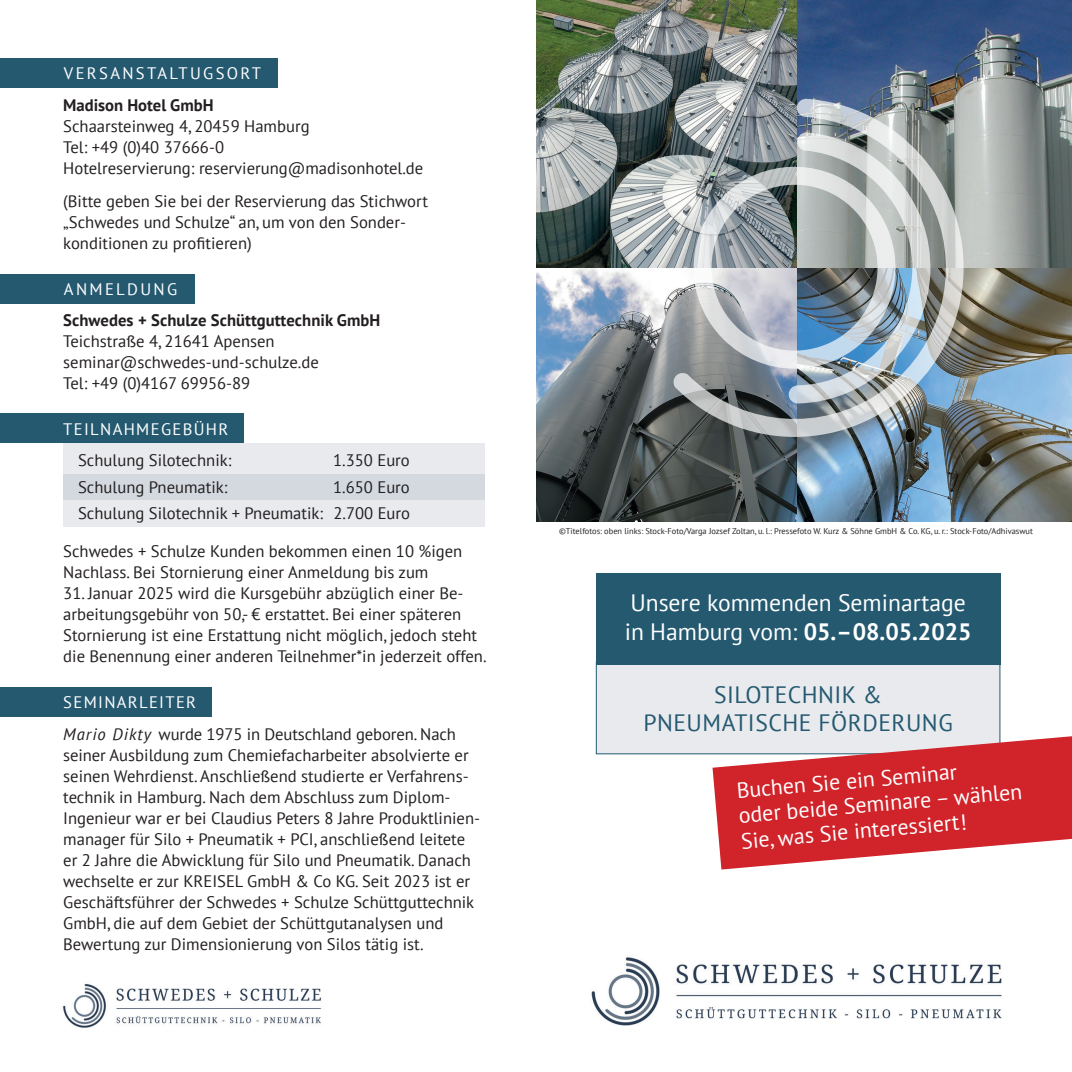
<style>
.page{position:relative;width:1072px;height:1072px;background:#fff}
.page>*{position:absolute;margin:0;border:0;box-sizing:border-box;transform-origin:0 0}
.t1{font:23.62px/29.4px "PT Sans";color:#fff}
.t2{font:23.62px/28.3px "PT Sans";letter-spacing:.02em;color:#245970;text-align:center}
.t3{font:21.88px/25.4px "PT Sans";color:#fff}
.t4{font:16.62px/21px "PT Sans";color:#231f20}
.t5{font:700 16.62px "PT Sans";letter-spacing:.005em;color:#231f20}
.t6{font:16.62px "PT Sans";letter-spacing:.14em;color:#fff}
.t7{font:16.62px "PT Sans";letter-spacing:.08em;color:#fff}
.t8{font:8.4px "PT Sans";color:#231f20}
.s1{color:#fff}
.s2{font-style:italic}
.s3{font-weight:700}
</style>
<div class="page">
<div style="left:63px;top:443px;width:422px;height:84px;background:#e8eaee"></div>
<div style="left:0;top:58px;width:278px;height:30px;background:#245970"></div>
<div style="left:0;top:274px;width:195px;height:30px;background:#245970"></div>
<div style="left:0;top:413px;width:244px;height:30px;background:#245970"></div>
<div style="left:0;top:687px;width:212px;height:30px;background:#245970"></div>
<div style="left:63px;top:474px;width:422px;height:25px;background:#d3d9df"></div>
<img style="left:63px;top:984px;width:259px;height:44px">
<img style="left:536px;top:0;width:261px;height:269px">
<svg style="left:797px;top:0;width:274px;height:269px;background:#65788d"></svg>
<svg style="left:536px;top:269px;width:261px;height:253px;background:#636d72"></svg>
<img style="left:797px;top:269px;width:274px;height:253px">
<img style="left:591px;top:957px;width:411px;height:69px">
<img style="left:672px;top:98px;width:293px;height:339px">
<img style="left:788px;top:132px;width:144px;height:271px">
<svg style="left:684px;top:156px;width:218px;height:213px;background:#a2abb1"></svg>
<div style="left:596px;top:661px;width:404px;height:93px;background:#e8eaee;border:1px solid #245970"></div>
<div style="left:596px;top:573px;width:404px;height:92px;background:#245970"></div>
<svg style="left:712px;top:736px;width:359px;height:133px;fill:#d1232a"></svg>
<p class="t6" style="left:64px;top:63px;width:199px">VERSANSTALTUGSORT</p>
<p class="t5" style="left:63px;top:94px;width:152px">Madison Hotel GmbH</p>
<p class="t4" style="left:63px;top:115px;width:361px">Schaarsteinweg 4, 20459 Hamburg<br>Tel: +49 (0)40 37666-0<br>Hotelreservierung: reservierung@madisonhotel.de</p>
<p class="t4" style="left:63px;top:190px;width:366px">(Bitte geben Sie bei der Reservierung das Stichwort „Schwedes und Schulze“ an, um von den Sonder&shy;konditionen zu profitieren)</p>
<p class="t6" style="left:64px;top:278px;width:115px">ANMELDUNG</p>
<p class="t5" style="left:63px;top:309px;width:318px">Schwedes + Schulze Schüttguttechnik GmbH</p>
<p class="t4" style="left:63px;top:330px;width:257px">Teichstraße 4, 21641 Apensen seminar@schwedes-und-schulze.de<br>Tel: +49 (0)4167 69956-89</p>
<p class="t7" style="left:63px;top:418px;width:167px">TEILNAHMEGEBÜHR</p>
<p class="t4" style="left:78px;top:449px;width:155px">Schulung Silotechnik:</p>
<p class="t4" style="left:333px;top:449px;width:78px">1.350 Euro</p>
<p class="t4" style="left:78px;top:476px;width:151px">Schulung Pneumatik:</p>
<p class="t4" style="left:78px;top:473px;width:333px;line-height:26.2px;text-align:right">1.650 Euro<br>Schulung Silotechnik + Pneumatik: 2.700 Euro</p>
<p class="t4" style="left:63px;top:540px;width:400px">Schwedes + Schulze Kunden bekommen einen 10 %igen<br>Nachlass. Bei Stornierung einer Anmeldung bis zum</p>
<p class="t4" style="left:63px;top:582px;width:425px">31. Januar 2025 wird die Kursgebühr abzüglich einer Be&shy;arbeitungsgebühr von 50,- € erstattet. Bei einer späteren Stornierung ist eine Erstattung nicht möglich, jedoch steht die Benennung einer anderen Teilnehmer*in jederzeit offen.</p>
<p class="t4" style="left:63px;top:686px;width:394px;line-height:31.5px"><span class="s1">SEMINARLEITER<br></span><span class="s2">Mario Dikty</span> wurde 1975 in Deutschland geboren. Nach</p>
<p class="t4" style="left:63px;top:743px;width:418px">seiner Ausbildung zum Chemiefacharbeiter absolvierte er seinen Wehrdienst. Anschließend studierte er Verfahrens&shy;technik in Hamburg. Nach dem Abschluss zum Diplom-Ingenieur war er bei Claudius Peters 8 Jahre Produktlinien&shy;manager für Silo + Pneumatik + PCI, anschließend leitete er 2 Jahre die Abwicklung für Silo und Pneumatik. Danach wechselte er zur KREISEL GmbH &amp; Co KG. Seit 2023 ist er Geschäftsführer der Schwedes + Schulze Schüttguttechnik GmbH, die auf dem Gebiet der Schüttgutanalysen und Bewertung zur Dimensionierung von Silos tätig ist.</p>
<p class="t8" style="left:559px;top:525px;width:475px">©Titelfotos: oben links: Stock-Foto/Varga Jozsef Zoltan, u. l.: Pressefoto W. Kurz &amp; Söhne GmbH &amp; Co. KG, u. r.: Stock-Foto/Adhivaswut</p>
<h1 class="t1" style="left:624px;top:587px;width:348px">Unsere kommenden Seminartage in Hamburg vom: <span class="s3">05. –08.05.2025</span></h1>
<h1 class="t2" style="left:643px;top:680px;width:311px">SILOTECHNIK &amp;<br>PNEUMATISCHE FÖRDERUNG</h1>
<h2 class="t3" style="left:735px;top:777px;width:286px;rotate:-5deg">Buchen Sie ein Seminar<br>oder beide Seminare – wählen<br>Sie, was Sie interessiert!</h2>
</div>
